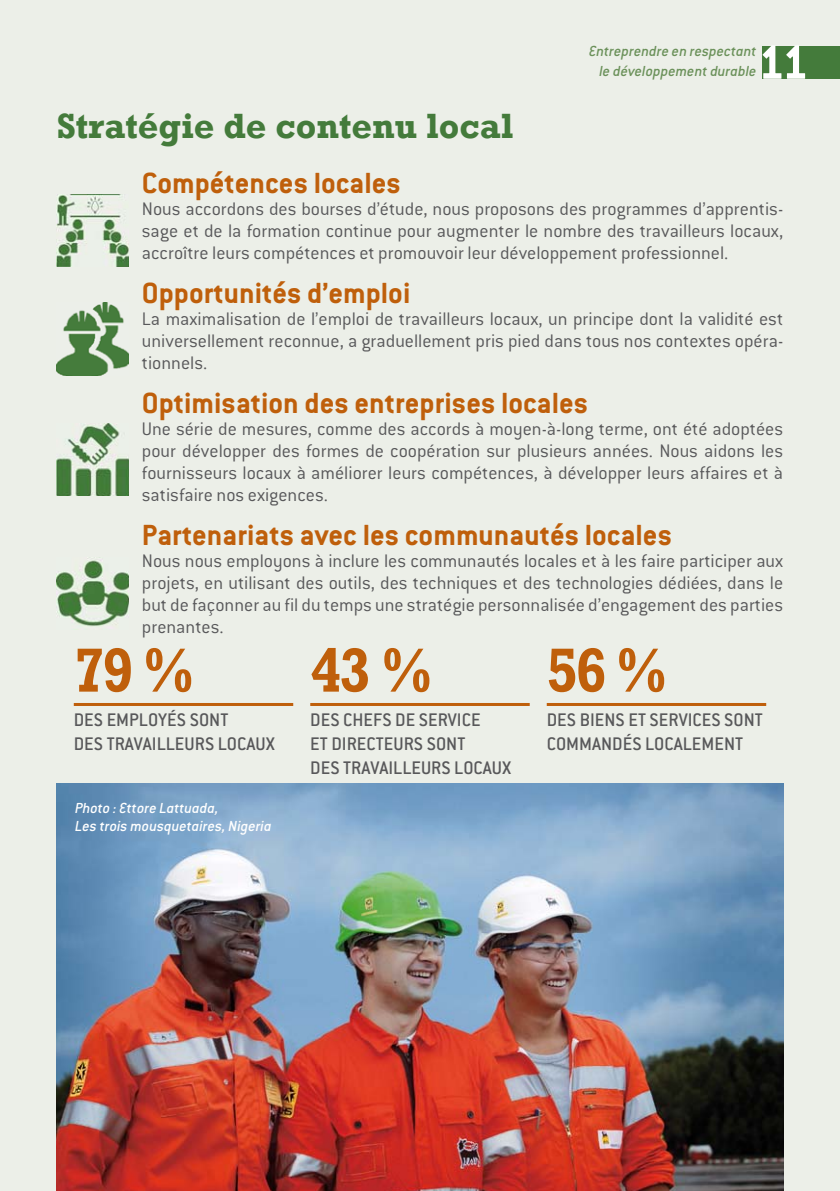
<style>
.page{position:relative;width:840px;height:1191px;background:#fff}
.page>*{position:absolute;margin:0;border:0;box-sizing:border-box;transform-origin:0 0}
.t1{font:700 63.2px "Rockwell";color:#bf5f0b;scale:.9 1}
.t2{font:700 53px "Conduit ITC Std";color:#fff}
.t3{font:700 36px "Rockwell";color:#447b3b}
.t4{font:700 32px "Conduit ITC Std";color:#bf5f0b}
.t5{font:300 20px/22px "Conduit ITC Std";color:#58585a;text-align:justify}
.t6{font:500 20px/24px "Conduit ITC Std";color:#58585a}
.t7{font:italic 500 16px/18px "Conduit ITC Std";color:#fff}
.t8{font:italic 500 16px/20px "Conduit ITC Std";color:#6b915a;text-align:right}
</style>
<div class="page">
<div style="left:0;top:0;width:839px;height:1190px;background:#ecefe8"></div>
<div style="left:761px;top:46px;width:78px;height:33px;background:#447b3b"></div>
<hr style="left:74px;top:703px;width:219px;height:3px;background:#bf5f0b">
<hr style="left:310px;top:703px;width:219px;height:3px;background:#bf5f0b">
<hr style="left:546px;top:703px;width:219px;height:3px;background:#bf5f0b">
<img style="left:57px;top:194px;width:72px;height:72px">
<img style="left:57px;top:303px;width:72px;height:72px">
<img style="left:57px;top:424px;width:72px;height:72px">
<img style="left:57px;top:557px;width:72px;height:70px">
<img style="left:57px;top:784px;width:725px;height:406px">
<h3 class="t3" style="left:57px;top:104px;width:458px">Stratégie de contenu local</h3>
<h2 class="t2" style="left:757px;top:45px;width:52px">11</h2>
<p class="t8" style="left:588px;top:43px;width:169px">Entreprendre en respectant le développement durable</p>
<h3 class="t4" style="left:142px;top:172px;width:260px">Compétences locales</h3>
<p class="t5" style="left:142px;top:199px;width:642px">Nous accordons des bourses d’étude, nous proposons des programmes d’apprentis&shy;sage et de la formation continue pour augmenter le nombre des travailleurs locaux, accroître leurs compétences et promouvoir leur développement professionnel.</p>
<h3 class="t4" style="left:142px;top:282px;width:270px">Opportunités d’emploi</h3>
<p class="t5" style="left:142px;top:309px;width:642px">La maximalisation de l’emploi de travailleurs locaux, un principe dont la validité est universellement reconnue, a graduellement pris pied dans tous nos contextes opéra&shy;tionnels.</p>
<h3 class="t4" style="left:142px;top:392px;width:448px">Optimisation des entreprises locales</h3>
<p class="t5" style="left:142px;top:419px;width:642px">Une série de mesures, comme des accords à moyen-à-long terme, ont été adoptées pour développer des formes de coopération sur plusieurs années. Nous aidons les fournisseurs locaux à améliorer leurs compétences, à développer leurs affaires et à satisfaire nos exigences.</p>
<h3 class="t4" style="left:142px;top:524px;width:531px">Partenariats avec les communautés locales</h3>
<p class="t5" style="left:142px;top:551px;width:642px">Nous nous employons à inclure les communautés locales et à les faire participer aux projets, en utilisant des outils, des techniques et des technologies dédiées, dans le but de façonner au fil du temps une stratégie personnalisée d’engagement des parties prenantes.</p>
<h1 class="t1" style="left:74px;top:632px;width:136px">79 %</h1>
<p class="t6" style="left:74px;top:709px;width:202px">DES EMPLOYÉS SONT<br>DES TRAVAILLEURS LOCAUX</p>
<p class="t7" style="left:75px;top:800px;width:198px">Photo : Ettore Lattuada,<br>Les trois mousquetaires, Nigeria</p>
<h1 class="t1" style="left:310px;top:632px;width:138px">43 %</h1>
<p class="t6" style="left:310px;top:709px;width:202px">DES CHEFS DE SERVICE<br>ET DIRECTEURS SONT<br>DES TRAVAILLEURS LOCAUX</p>
<h1 class="t1" style="left:546px;top:632px;width:136px">56 %</h1>
<p class="t6" style="left:546px;top:709px;width:217px">DES BIENS ET SERVICES SONT<br>COMMANDÉS LOCALEMENT</p>
</div>
